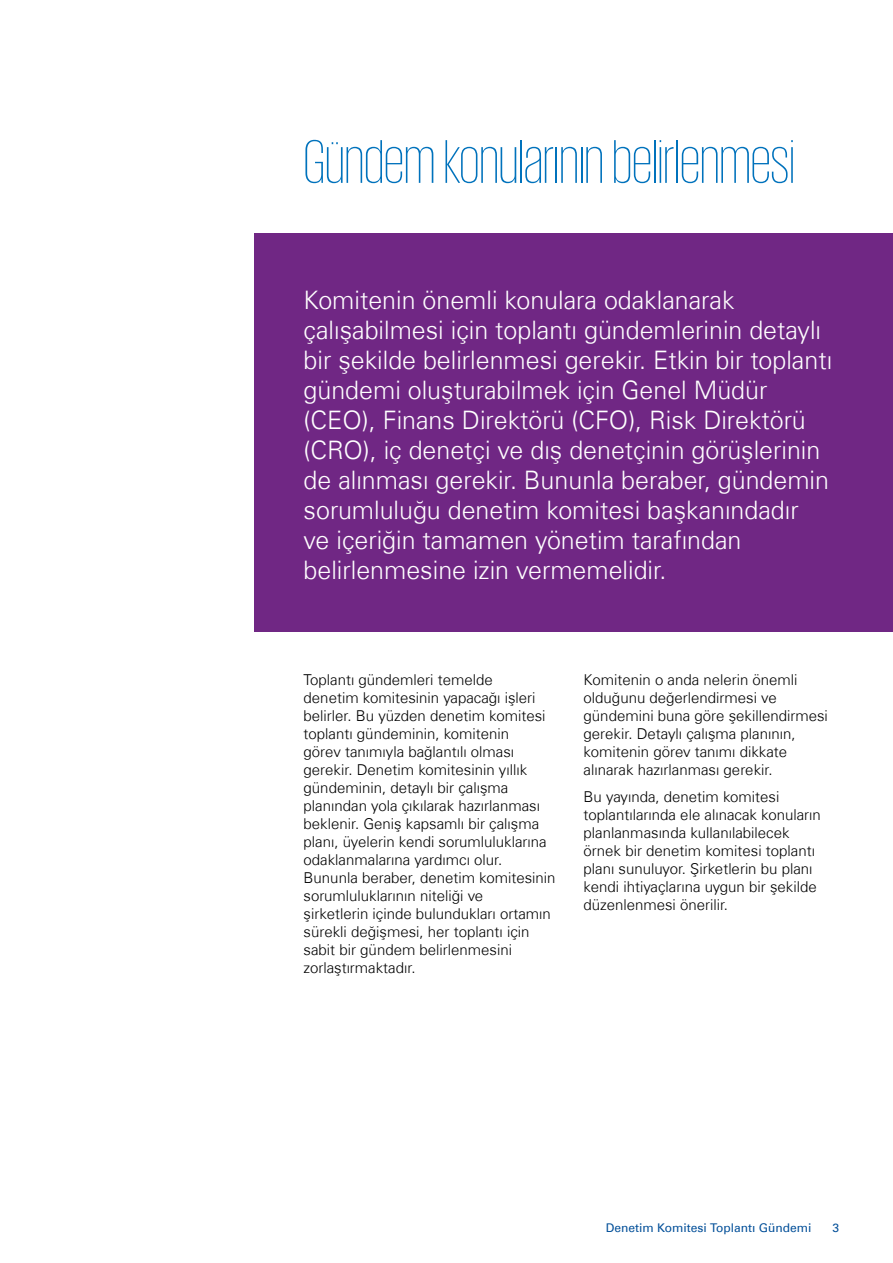
<style>
.page{position:relative;width:893px;height:1263px;background:#fff}
.page>*{position:absolute;margin:0;border:0;box-sizing:border-box;transform-origin:0 0}
.t1{font:200 63px "KPMG";color:#0072bc}
.t2{font:300 25.5px/30px "Universfor KPMG";color:#fff}
.t3{font:300 15px/18px "Universfor KPMG";color:#000}
.t4{font:12px "Universfor KPMG";color:#004e98}
</style>
<div class="page">
<div style="left:254px;top:233px;width:639px;height:398px;background:#702784"></div>
<h1 class="t1" style="left:304px;top:132px;width:493px">Gündem konularının belirlenmesi</h1>
<p class="t2" style="left:304px;top:284px;width:530px">Komitenin önemli konulara odaklanarak çalışabilmesi için toplantı gündemlerinin detaylı bir şekilde belirlenmesi gerekir. Etkin bir toplantı gündemi oluşturabilmek için Genel Müdür (CEO), Finans Direktörü (CFO), Risk Direktörü (CRO), iç denetçi ve dış denetçinin görüşlerinin de alınması gerekir. Bununla beraber, gündemin sorumluluğu denetim komitesi başkanındadır<br>ve içeriğin tamamen yönetim tarafından belirlenmesine izin vermemelidir.</p>
<p class="t3" style="left:304px;top:670px;width:253px">Toplantı gündemleri temelde<br>denetim komitesinin yapacağı işleri belirler. Bu yüzden denetim komitesi toplantı gündeminin, komitenin<br>görev tanımıyla bağlantılı olması gerekir. Denetim komitesinin yıllık gündeminin, detaylı bir çalışma planından yola çıkılarak hazırlanması beklenir. Geniş kapsamlı bir çalışma planı, üyelerin kendi sorumluluklarına odaklanmalarına yardımcı olur.<br>Bununla beraber, denetim komitesinin sorumluluklarının niteliği ve<br>şirketlerin içinde bulundukları ortamın sürekli değişmesi, her toplantı için sabit bir gündem belirlenmesini zorlaştırmaktadır.</p>
<p class="t3" style="left:584px;top:670px;width:246px">Komitenin o anda nelerin önemli olduğunu değerlendirmesi ve gündemini buna göre şekillendirmesi gerekir. Detaylı çalışma planının, komitenin görev tanımı dikkate alınarak hazırlanması gerekir.</p>
<p class="t3" style="left:584px;top:787px;width:239px">Bu yayında, denetim komitesi toplantılarında ele alınacak konuların planlanmasında kullanılabilecek örnek bir denetim komitesi toplantı planı sunuluyor. Şirketlerin bu planı kendi ihtiyaçlarına uygun bir şekilde düzenlenmesi önerilir.</p>
<p class="t4" style="left:606px;top:1220px;width:207px">Denetim Komitesi Toplantı Gündemi</p>
<p class="t4" style="left:832px;top:1220px;width:8px">3</p>
</div>
